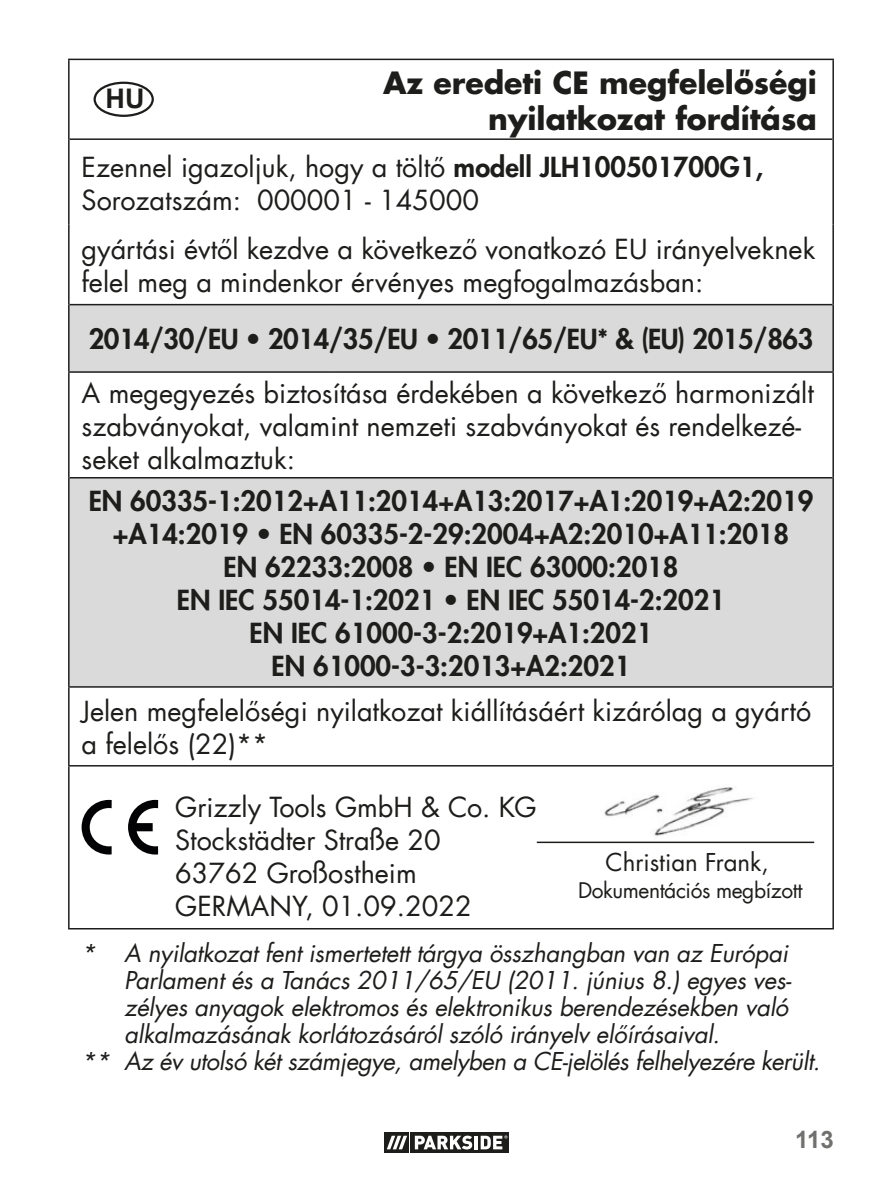
<style>
.page{position:relative;width:885px;height:1187px;background:#fff}
.page>*{position:absolute;margin:0;border:0;box-sizing:border-box;transform-origin:0 0}
.t1{font:700 30px/36px "Futura Com";color:#1d1d1b;text-align:right}
.t2{font:27px/33px "Futura Com";color:#1d1d1b}
.t3{font:800 27px/33px "Futura Com";color:#1d1d1b;text-align:center}
.t4{font:700 27px "Arial";color:#1d1d1b}
.t5{font:italic 24px "Futura Com";letter-spacing:-.01em;color:#1d1d1b}
.t6{font:24px "Futura Com";color:#1d1d1b}
.t7{font:700 24px "Arial";color:#70706f}
.t8{font:21px "Futura Com";letter-spacing:-.02em;color:#1d1d1b}
.s1{font-weight:800}
</style>
<div class="page">
<div style="left:385px;top:1132px;width:24px;height:20px;background:#1d1d1b"></div>
<svg style="left:410px;top:1132px;width:99px;height:20px"></svg>
<svg style="left:387px;top:1135px;width:20px;height:14px"></svg>
<svg style="left:415px;top:1135px;width:57px;height:14px"></svg>
<hr style="left:474px;top:1135px;width:3px;height:14px;background:#fff">
<svg style="left:480px;top:1135px;width:27px;height:14px"></svg>
<svg style="left:70px;top:305px;width:762px;height:381px;fill:#dadada"></svg>
<hr style="left:68px;top:139px;width:2px;height:86px;background:#1d1d1b">
<hr style="left:832px;top:139px;width:1px;height:86px;background:#1d1d1b">
<hr style="left:68px;top:225px;width:2px;height:79px;background:#1d1d1b">
<hr style="left:832px;top:225px;width:1px;height:79px;background:#1d1d1b">
<hr style="left:68px;top:304px;width:2px;height:67px;background:#1d1d1b">
<hr style="left:832px;top:304px;width:1px;height:67px;background:#1d1d1b">
<hr style="left:68px;top:371px;width:262px;height:2px;background:#1d1d1b">
<hr style="left:68px;top:373px;width:2px;height:104px;background:#1d1d1b">
<hr style="left:330px;top:371px;width:503px;height:2px;background:#1d1d1b">
<hr style="left:832px;top:373px;width:1px;height:104px;background:#1d1d1b">
<hr style="left:832px;top:477px;width:1px;height:209px;background:#1d1d1b">
<hr style="left:68px;top:686px;width:262px;height:1px;background:#1d1d1b">
<hr style="left:68px;top:687px;width:2px;height:78px;background:#1d1d1b">
<hr style="left:330px;top:686px;width:503px;height:1px;background:#1d1d1b">
<hr style="left:832px;top:687px;width:1px;height:78px;background:#1d1d1b">
<hr style="left:68px;top:765px;width:262px;height:1px;background:#1d1d1b">
<hr style="left:68px;top:766px;width:2px;height:161px;background:#1d1d1b">
<hr style="left:330px;top:765px;width:503px;height:1px;background:#1d1d1b">
<hr style="left:832px;top:766px;width:1px;height:161px;background:#1d1d1b">
<hr style="left:70px;top:304px;width:260px;height:1px;background:#1d1d1b">
<hr style="left:330px;top:304px;width:502px;height:1px;background:#1d1d1b">
<hr style="left:68px;top:59px;width:262px;height:1px;background:#1d1d1b">
<hr style="left:68px;top:60px;width:2px;height:79px;background:#1d1d1b">
<hr style="left:330px;top:59px;width:503px;height:1px;background:#1d1d1b">
<hr style="left:832px;top:60px;width:1px;height:79px;background:#1d1d1b">
<hr style="left:70px;top:138px;width:260px;height:2px;background:#1d1d1b">
<hr style="left:330px;top:138px;width:502px;height:2px;background:#1d1d1b">
<hr style="left:70px;top:477px;width:260px;height:1px;background:#1d1d1b">
<hr style="left:330px;top:477px;width:502px;height:1px;background:#1d1d1b">
<hr style="left:68px;top:477px;width:2px;height:209px;background:#1d1d1b">
<hr style="left:68px;top:927px;width:262px;height:2px;background:#1d1d1b">
<hr style="left:330px;top:927px;width:503px;height:2px;background:#1d1d1b">
<div style="left:93px;top:82px;width:61px;height:35px;border:2px solid #1d1d1b;border-radius:50%"></div>
<svg style="left:82px;top:799px;width:30px;height:55px"></svg>
<svg style="left:128px;top:799px;width:30px;height:55px"></svg>
<img style="left:604px;top:787px;width:150px;height:49px">
<hr style="left:536px;top:841px;width:278px;height:2px;background:#1d1d1b">
<p class="t1" style="left:383px;top:63px;width:435px">Az eredeti CE megfelelőségi nyilatkozat fordítása</p>
<p class="t2" style="left:82px;top:150px;width:683px">Ezennel igazoljuk, hogy a töltő <span class="s1">modell JLH100501700G1,<br></span>Sorozatszám: 000001 - 145000</p>
<p class="t2" style="left:82px;top:232px;width:735px">gyártási évtől kezdve a következő vonatkozó EU irányelveknek felel meg a mindenkor érvényes megfogalmazásban:</p>
<p class="t3" style="left:89px;top:322px;width:726px">2014/30/EU • 2014/35/EU • 2011/65/EU* &amp; (EU) 2015/863</p>
<p class="t2" style="left:82px;top:376px;width:733px">A megegyezés biztosítása érdekében a következő harmonizált szabványokat, valamint nemzeti szabványokat és rendelkezé&shy;seket alkalmaztuk:</p>
<p class="t3" style="left:89px;top:483px;width:726px">EN 60335-1:2012+A11:2014+A13:2017+A1:2019+A2:2019 +A14:2019 • EN 60335-2-29:2004+A2:2010+A11:2018<br>EN 62233:2008 • EN IEC 63000:2018<br>EN IEC 55014-1:2021 • EN IEC 55014-2:2021<br>EN IEC 61000-3-2:2019+A1:2021<br>EN 61000-3-3:2013+A2:2021</p>
<p class="t2" style="left:82px;top:694px;width:731px">Jelen megfelelőségi nyilatkozat kiállításáért kizárólag a gyártó a felelős (22)**</p>
<p class="t2" style="left:175px;top:790px;width:363px">Grizzly Tools GmbH &amp; Co. KG</p>
<p class="t6" style="left:605px;top:845px;width:165px">Christian Frank,</p>
<p class="t8" style="left:578px;top:875px;width:226px">Dokumentációs megbízott</p>
<p class="t4" style="left:105px;top:83px;width:40px">HU</p>
<p class="t2" style="left:175px;top:825px;width:298px">Stockstädter Straße 20<br>63762 Großostheim<br>GERMANY, 01.09.2022</p>
<p class="t5" style="left:82px;top:941px;width:708px">* A nyilatkozat fent ismertetett tárgya összhangban van az Európai</p>
<p class="t5" style="left:124px;top:968px;width:668px">Parlament és a Tanács 2011/65/EU (2011. június 8.) egyes ves-</p>
<p class="t5" style="left:124px;top:995px;width:665px">zélyes anyagok elektromos és elektronikus berendezésekben való</p>
<p class="t5" style="left:124px;top:1017px;width:597px">alkalmazásának korlátozásáról szóló irányelv előírásaival.</p>
<p class="t5" style="left:82px;top:1049px;width:740px">** Az év utolsó két számjegye, amelyben a CE-jelölés felhelyezére került.</p>
<p class="t7" style="left:795px;top:1125px;width:40px">113</p>
</div>
